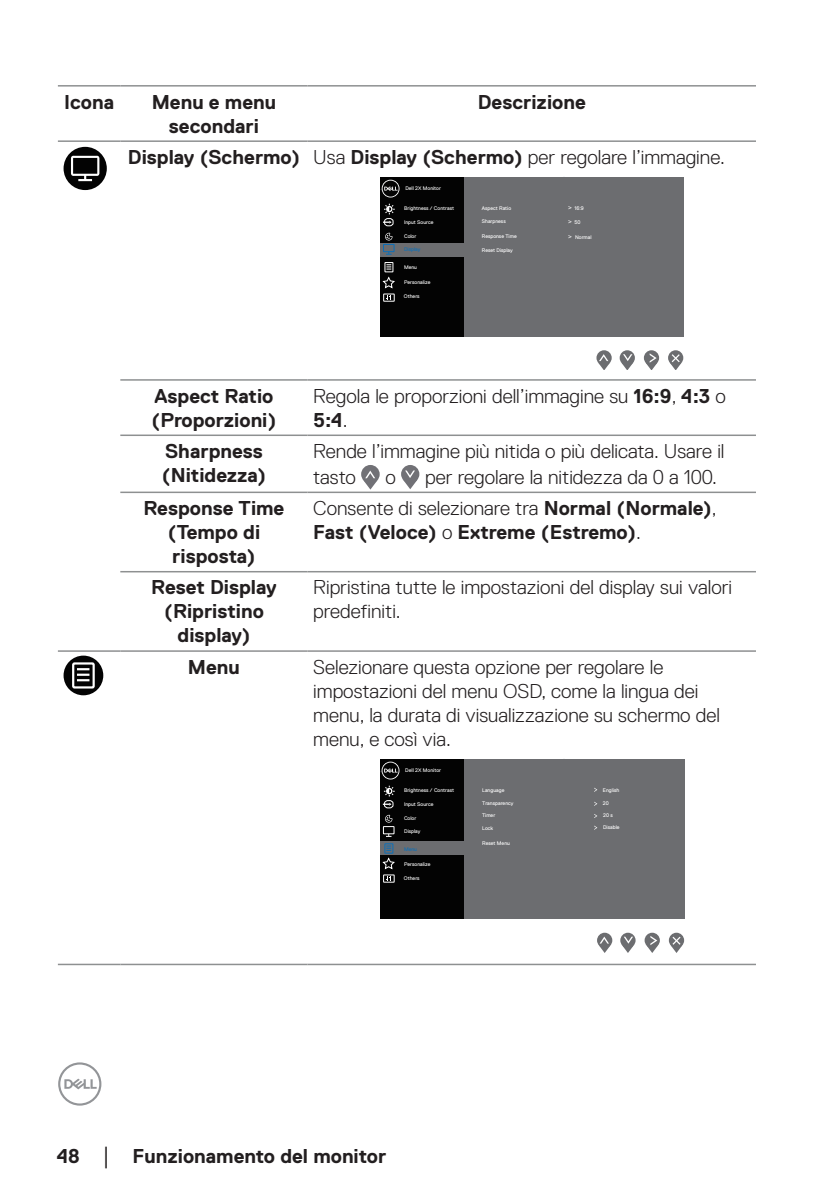
<style>
.page{position:relative;width:840px;height:1191px;background:#fff}
.page>*{position:absolute;margin:0;border:0;box-sizing:border-box;transform-origin:0 0}
.text_OSD_table{font:300 20px/24px "Dell Replica";color:#231f20}
.text_OSD_table-2{font:700 20px/24px "Dell Replica";color:#231f20;text-align:center}
.t1{font:5.2px "Dell Replica";color:#fff}
.t2{font:5.2px "Dell Replica";color:#0c6fb8}
.s1{font-weight:700}
.s2{font-family:"Arial";font-size:6.4px}
.s3{font-weight:300}
.s4{font-family:"Times New Roman";font-weight:400;font-size:18px}
</style>
<div class="page">
<svg style="left:58px;top:1062px;width:43px;height:43px"></svg>
<hr style="left:58px;top:650px;width:62px;height:2px;background:#8e9091">
<hr style="left:58px;top:963px;width:62px;height:2px;background:#8e9091">
<hr style="left:58px;top:85px;width:62px;height:2px;background:#8e9091">
<hr style="left:58px;top:140px;width:62px;height:2px;background:#8e9091">
<hr style="left:120px;top:379px;width:187px;height:2px;background:#8e9091">
<hr style="left:307px;top:379px;width:448px;height:2px;background:#8e9091">
<hr style="left:120px;top:434px;width:187px;height:2px;background:#8e9091">
<hr style="left:307px;top:434px;width:448px;height:2px;background:#8e9091">
<hr style="left:120px;top:491px;width:187px;height:2px;background:#8e9091">
<hr style="left:307px;top:491px;width:448px;height:2px;background:#8e9091">
<hr style="left:120px;top:571px;width:187px;height:1px;background:#8e9091">
<hr style="left:307px;top:571px;width:448px;height:1px;background:#8e9091">
<hr style="left:120px;top:650px;width:187px;height:2px;background:#8e9091">
<hr style="left:307px;top:650px;width:448px;height:2px;background:#8e9091">
<hr style="left:120px;top:963px;width:187px;height:2px;background:#8e9091">
<hr style="left:307px;top:963px;width:448px;height:2px;background:#8e9091">
<hr style="left:120px;top:85px;width:187px;height:2px;background:#8e9091">
<hr style="left:307px;top:85px;width:448px;height:2px;background:#8e9091">
<hr style="left:120px;top:140px;width:187px;height:2px;background:#8e9091">
<hr style="left:307px;top:140px;width:448px;height:2px;background:#8e9091">
<div style="left:63px;top:147px;width:44px;height:43px;background:#030303;border-radius:50%"></div>
<svg style="left:71px;top:156px;width:28px;height:25px"></svg>
<div style="left:380px;top:177px;width:303px;height:159px;background:#6c6d70"></div>
<div style="left:380px;top:177px;width:83px;height:159px;background:#030303"></div>
<svg style="left:383px;top:221px;width:8px;height:3px"></svg>
<div style="left:380px;top:243px;width:84px;height:13px;background:#6c6d70"></div>
<div style="left:383px;top:244px;width:11px;height:8px;border:1px solid #0c6fb8"></div>
<svg style="left:386px;top:252px;width:5px;height:3px"></svg>
<svg style="left:384px;top:204px;width:10px;height:10px"></svg>
<div style="left:596px;top:350px;width:15px;height:15px;background:#6c6d70;border-radius:50%"></div>
<svg style="left:619px;top:350px;width:15px;height:15px"></svg>
<svg style="left:643px;top:350px;width:15px;height:15px"></svg>
<svg style="left:667px;top:350px;width:16px;height:15px"></svg>
<svg style="left:598px;top:354px;width:11px;height:16px"></svg>
<svg style="left:645px;top:353px;width:12px;height:17px"></svg>
<svg style="left:621px;top:354px;width:11px;height:16px"></svg>
<svg style="left:669px;top:353px;width:12px;height:17px"></svg>
<div style="left:384px;top:218px;width:9px;height:8px;border:1px solid #fff;border-radius:3px"></div>
<svg style="left:381px;top:180px;width:18px;height:17px"></svg>
<svg style="left:385px;top:233px;width:7px;height:7px"></svg>
<div style="left:384px;top:262px;width:9px;height:10px;border:1px solid #fff"></div>
<svg style="left:386px;top:264px;width:5px;height:6px"></svg>
<svg style="left:382px;top:276px;width:13px;height:13px"></svg>
<div style="left:383px;top:293px;width:11px;height:9px;border:1px solid #fff"></div>
<svg style="left:386px;top:295px;width:5px;height:5px"></svg>
<div style="left:361px;top:465px;width:18px;height:18px;background:#717176;border-radius:50%"></div>
<svg style="left:363px;top:470px;width:14px;height:19px"></svg>
<div style="left:401px;top:465px;width:18px;height:18px;background:#717176;border-radius:50%"></div>
<svg style="left:403px;top:470px;width:14px;height:19px"></svg>
<div style="left:63px;top:655px;width:40px;height:40px;background:#030303;border-radius:50%"></div>
<svg style="left:72px;top:663px;width:23px;height:26px"></svg>
<div style="left:379px;top:759px;width:305px;height:159px;background:#6c6d70"></div>
<div style="left:379px;top:759px;width:84px;height:159px;background:#030303"></div>
<svg style="left:382px;top:802px;width:9px;height:3px"></svg>
<div style="left:379px;top:841px;width:85px;height:14px;background:#6c6d70"></div>
<div style="left:383px;top:826px;width:11px;height:8px;border:1px solid #fff"></div>
<svg style="left:386px;top:834px;width:5px;height:3px"></svg>
<div style="left:384px;top:843px;width:9px;height:10px;border:1px solid #0c6fb8"></div>
<svg style="left:382px;top:845px;width:13px;height:25px"></svg>
<div style="left:383px;top:874px;width:11px;height:8px;border:1px solid #fff"></div>
<svg style="left:383px;top:785px;width:11px;height:11px"></svg>
<svg style="left:596px;top:932px;width:16px;height:16px"></svg>
<svg style="left:620px;top:932px;width:15px;height:16px"></svg>
<svg style="left:644px;top:932px;width:15px;height:16px"></svg>
<svg style="left:668px;top:932px;width:15px;height:16px"></svg>
<svg style="left:598px;top:936px;width:12px;height:16px"></svg>
<svg style="left:646px;top:935px;width:11px;height:17px"></svg>
<svg style="left:621px;top:936px;width:12px;height:16px"></svg>
<svg style="left:670px;top:935px;width:12px;height:17px"></svg>
<div style="left:384px;top:800px;width:9px;height:8px;border:1px solid #fff;border-radius:3px"></div>
<svg style="left:381px;top:761px;width:18px;height:18px"></svg>
<svg style="left:385px;top:815px;width:7px;height:7px"></svg>
<p class="text_OSD_table-2" style="left:64px;top:90px;width:51px">Icona</p>
<p class="text_OSD_table-2" style="left:152px;top:90px;width:126px">Menu e menu secondari</p>
<p class="text_OSD_table-2" style="left:477px;top:90px;width:109px">Descrizione</p>
<p class="text_OSD_table-2" style="left:128px;top:145px;width:173px">Display (Schermo)</p>
<p class="text_OSD_table" style="left:313px;top:145px;width:413px">Usa <span class="s1">Display (Schermo)</span> per regolare l’immagine.</p>
<p class="t1" style="left:405px;top:185px;width:37px">Dell 2X Monitor</p>
<p class="t1" style="left:404px;top:219px;width:31px">Input Source</p>
<p class="t1" style="left:404px;top:205px;width:52px">Brightness / Contrast</p>
<p class="t1" style="left:404px;top:233px;width:14px">Color</p>
<p class="t2" style="left:404px;top:246px;width:18px">Display</p>
<p class="t1" style="left:404px;top:264px;width:14px">Menu</p>
<p class="t1" style="left:404px;top:280px;width:28px">Personalize</p>
<p class="t1" style="left:403px;top:294px;width:17px">Others</p>
<p class="t1" style="left:481px;top:205px;width:31px">Aspect Ratio</p>
<p class="t1" style="left:481px;top:219px;width:25px">Sharpness</p>
<p class="t1" style="left:481px;top:233px;width:36px">Response Time</p>
<p class="t1" style="left:481px;top:247px;width:33px">Reset Display</p>
<p class="t1" style="left:568px;top:206px;width:17px"><span class="s2">&gt;</span> 16:9</p>
<p class="t1" style="left:568px;top:219px;width:14px"><span class="s2">&gt;</span> 50</p>
<p class="t1" style="left:568px;top:234px;width:25px"><span class="s2">&gt;</span> Normal</p>
<p class="text_OSD_table-2" style="left:151px;top:384px;width:126px;text-align:left">Aspect Ratio (Proporzioni)</p>
<p class="text_OSD_table" style="left:313px;top:384px;width:414px">Regola le proporzioni dell’immagine su <span class="s1">16:9</span>, <span class="s1">4:3</span> o<br><span class="s1">5:4</span>.</p>
<p class="text_OSD_table-2" style="left:162px;top:439px;width:106px;text-align:left">Sharpness (Nitidezza)</p>
<p class="text_OSD_table" style="left:313px;top:438px;width:412px;line-height:25.6px">Rende l’immagine più nitida o più delicata. Usare il tasto</p>
<p class="text_OSD_table" style="left:385px;top:465px;width:12px">o</p>
<p class="text_OSD_table" style="left:425px;top:465px;width:293px">per regolare la nitidezza da 0 a 100.</p>
<p class="text_OSD_table-2" style="left:143px;top:496px;width:142px">Response Time (Tempo di risposta)</p>
<p class="text_OSD_table-2" style="left:313px;top:496px;width:404px;text-align:left"><span class="s3">Consente di selezionare tra</span> Normal (Normale)<span class="s3">,<br></span>Fast (Veloce) <span class="s3">o</span> Extreme (Estremo)<span class="s3">.</span></p>
<p class="text_OSD_table-2" style="left:151px;top:575px;width:127px">Reset Display (Ripristino display)</p>
<p class="text_OSD_table" style="left:313px;top:575px;width:420px">Ripristina tutte le impostazioni del display sui valori predefiniti.</p>
<p class="text_OSD_table-2" style="left:188px;top:655px;width:54px">Menu</p>
<p class="text_OSD_table" style="left:313px;top:655px;width:408px">Selezionare questa opzione per regolare le impostazioni del menu OSD, come la lingua dei menu, la durata di visualizzazione su schermo del menu, e così via.</p>
<p class="t1" style="left:405px;top:767px;width:37px">Dell 2X Monitor</p>
<p class="t1" style="left:404px;top:787px;width:52px">Brightness / Contrast</p>
<p class="t1" style="left:404px;top:801px;width:31px">Input Source</p>
<p class="t2" style="left:404px;top:846px;width:14px">Menu</p>
<p class="t1" style="left:404px;top:815px;width:14px">Color</p>
<p class="t1" style="left:404px;top:828px;width:18px">Display</p>
<p class="t1" style="left:404px;top:861px;width:28px">Personalize</p>
<p class="t1" style="left:403px;top:875px;width:17px">Others</p>
<p class="t1" style="left:482px;top:787px;width:24px">Language</p>
<p class="t1" style="left:482px;top:800px;width:33px">Transparency</p>
<p class="t1" style="left:602px;top:800px;width:7px">20</p>
<p class="t1" style="left:482px;top:812px;width:15px">Timer</p>
<p class="t1" style="left:482px;top:825px;width:13px">Lock</p>
<p class="t1" style="left:602px;top:787px;width:18px">English</p>
<p class="t1" style="left:603px;top:812px;width:11px">20 s</p>
<p class="t1" style="left:602px;top:824px;width:18px">Disable</p>
<p class="t1" style="left:482px;top:840px;width:29px">Reset Menu</p>
<p class="text_OSD_table-2" style="left:57px;top:1143px;width:331px">48 <span class="s4">│</span> Funzionamento del monitor</p>
</div>
